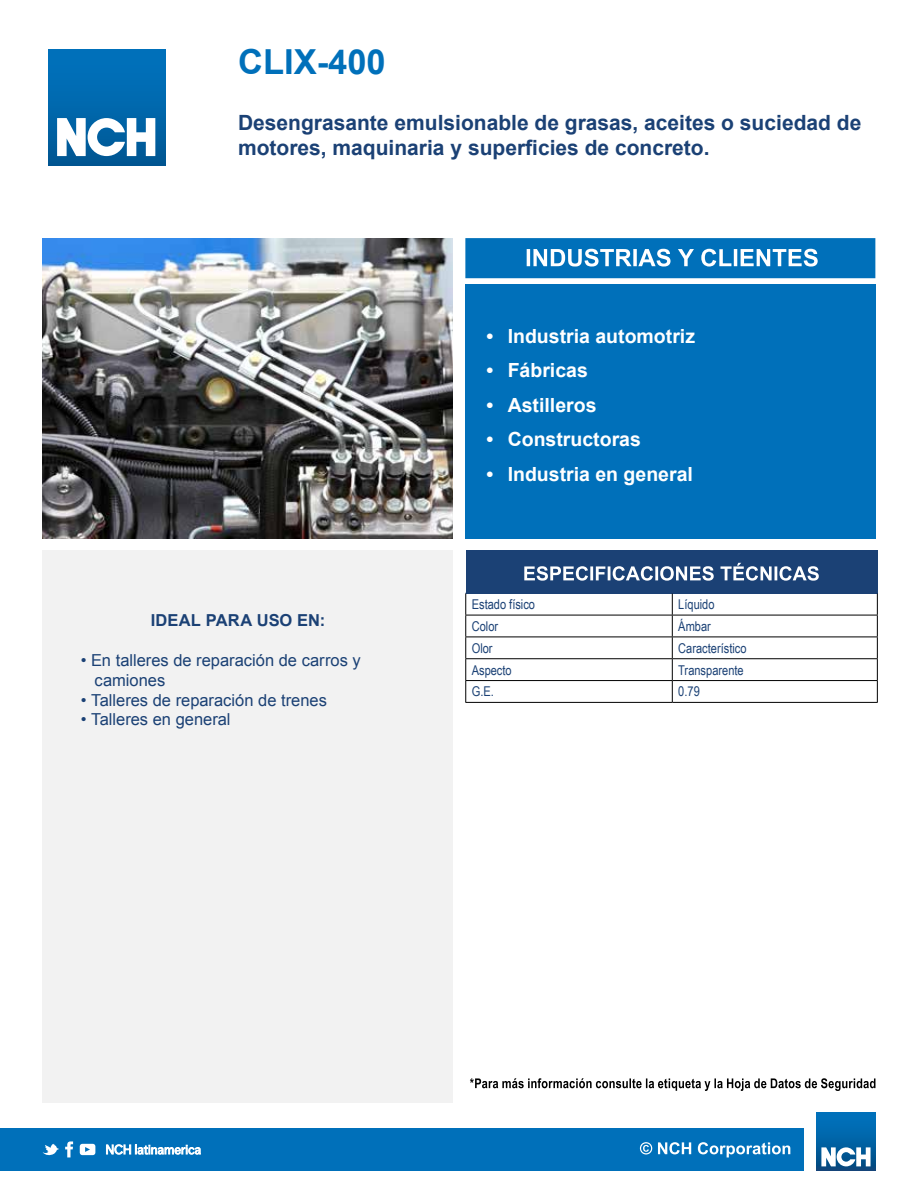
<style>
.page{position:relative;width:918px;height:1188px;background:#fff}
.page>*{position:absolute;margin:0;border:0;box-sizing:border-box;transform-origin:0 0}
.t1{font:700 34.5px "Arial";color:#0070ba}
.t2{font:700 21px/25.2px "Arial";color:#1b4175}
.t3{font:700 19.5px "Arial";color:#fff}
.t4{font:16.5px/19.8px "Arial";color:#1b4175}
.t5{font:700 16.5px "Arial";letter-spacing:.005em;color:#1b4175}
.t6{font:13.5px "Arial Narrow";color:#1b4175}
</style>
<div class="page">
<div style="left:0;top:1128px;width:803px;height:43px;background:#0070ba"></div>
<div style="left:43px;top:550px;width:410px;height:553px;background:#f2f2f2"></div>
<div style="left:465px;top:284px;width:410px;height:255px;background:#0070ba"></div>
<svg style="left:465px;top:238px;width:410px;height:40px;background:#2383c3"></svg>
<svg style="left:106px;top:1144px;width:95px;height:11px"></svg>
<svg style="left:43px;top:1144px;width:16px;height:12px"></svg>
<svg style="left:65px;top:1141px;width:8px;height:16px"></svg>
<svg style="left:80px;top:1144px;width:15px;height:11px"></svg>
<svg style="left:640px;top:1142px;width:12px;height:13px"></svg>
<svg style="left:658px;top:1142px;width:33px;height:12px"></svg>
<svg style="left:698px;top:1142px;width:92px;height:15px"></svg>
<svg style="left:816px;top:1112px;width:60px;height:59px"></svg>
<div style="left:817px;top:1112px;width:58px;height:59px;background:linear-gradient(to bottom,#0075c2,#084d82)"></div>
<svg style="left:821px;top:1147px;width:50px;height:19px"></svg>
<div style="left:48px;top:49px;width:117px;height:116px;background:linear-gradient(to bottom,#0074c0,#005895)"></div>
<svg style="left:57px;top:118px;width:98px;height:38px"></svg>
<svg style="left:470px;top:1078px;width:405px;height:13px"></svg>
<img style="left:43px;top:238px;width:410px;height:301px">
<div style="left:466px;top:550px;width:411px;height:43px;background:#1b4175"></div>
<hr style="left:465px;top:593px;width:207px;height:1px;background:#1b4175">
<hr style="left:672px;top:593px;width:206px;height:1px;background:#1b4175">
<hr style="left:465px;top:615px;width:207px;height:1px;background:#000">
<hr style="left:672px;top:615px;width:206px;height:1px;background:#000">
<hr style="left:465px;top:637px;width:207px;height:1px;background:#000">
<hr style="left:672px;top:637px;width:206px;height:1px;background:#000">
<hr style="left:465px;top:658px;width:207px;height:1px;background:#000">
<hr style="left:672px;top:658px;width:206px;height:1px;background:#000">
<hr style="left:465px;top:680px;width:207px;height:1px;background:#000">
<svg style="left:465px;top:594px;width:1px;height:108px"></svg>
<hr style="left:672px;top:680px;width:206px;height:1px;background:#000">
<svg style="left:672px;top:594px;width:1px;height:108px"></svg>
<svg style="left:877px;top:594px;width:1px;height:108px"></svg>
<hr style="left:465px;top:702px;width:207px;height:1px;background:#000">
<hr style="left:672px;top:702px;width:206px;height:1px;background:#000">
<svg style="left:524px;top:563px;width:295px;height:18px"></svg>
<h1 class="t1" style="left:238px;top:40px;width:149px">CLIX-400</h1>
<p class="t2" style="left:238px;top:110px;width:625px">Desengrasante emulsionable de grasas, aceites o suciedad de motores, maquinaria y superficies de concreto.</p>
<p class="t5" style="left:151px;top:610px;width:176px">IDEAL PARA USO EN:</p>
<p class="t4" style="left:95px;top:651px;width:268px;text-indent:-14px">• En talleres de reparación de carros y camiones</p>
<p class="t4" style="left:81px;top:690px;width:248px">• Talleres de reparación de trenes</p>
<p class="t4" style="left:81px;top:710px;width:151px">• Talleres en general</p>
<p class="t3" style="left:486px;top:323px;width:210px">• Industria automotriz</p>
<p class="t3" style="left:486px;top:358px;width:103px">• Fábricas</p>
<p class="t3" style="left:486px;top:392px;width:112px">• Astilleros</p>
<p class="t3" style="left:486px;top:427px;width:156px">• Constructoras</p>
<p class="t3" style="left:486px;top:461px;width:208px">• Industria en general</p>
<p class="t6" style="left:472px;top:594px;width:65px">Estado físico</p>
<p class="t6" style="left:678px;top:594px;width:38px">Líquido</p>
<p class="t6" style="left:472px;top:616px;width:28px">Color</p>
<p class="t6" style="left:678px;top:616px;width:34px">Ámbar</p>
<p class="t6" style="left:472px;top:638px;width:22px">Olor</p>
<p class="t6" style="left:678px;top:638px;width:70px">Característico</p>
<p class="t6" style="left:472px;top:660px;width:42px">Aspecto</p>
<p class="t6" style="left:678px;top:660px;width:67px">Transparente</p>
<p class="t6" style="left:472px;top:682px;width:24px">G.E.</p>
<p class="t6" style="left:678px;top:682px;width:23px">0.79</p>
</div>
